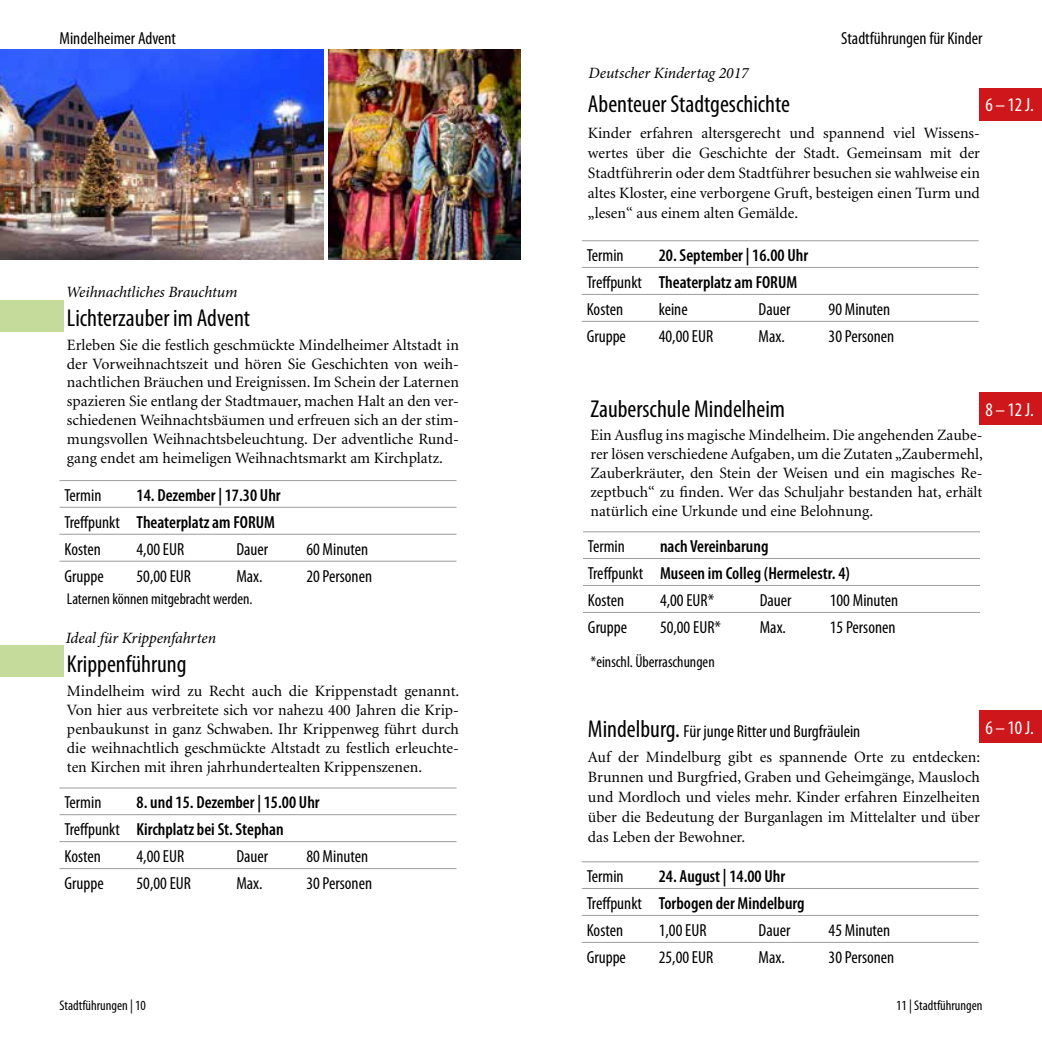
<style>
.page{position:relative;width:1042px;height:1042px;background:#fff}
.page>*{position:absolute;margin:0;border:0;box-sizing:border-box;transform-origin:0 0}
.t1{font:condensed 24.5px "Myriad Pro";color:#000}
.t2{font:condensed 19.25px "Myriad Pro";color:#fff}
.t3{font:condensed 17.5px "Myriad Pro";color:#000}
.t4{font:600 condensed 17.5px/26.9px "Myriad Pro";color:#000}
.t5{font:15.75px/18.9px "Minion";color:#000;text-align:justify}
.t6{font:italic 15.75px "Minion Pro";letter-spacing:-.01em;color:#000}
.t7{font:condensed 15.75px "Myriad Pro";color:#000}
.t8{font:condensed 14px "Myriad Pro";color:#000}
.s1{font-weight:400}
.s2{font-size:24.5px}
</style>
<div class="page">
<hr style="left:582px;top:240px;width:396px;height:1px;background:#9d9d9c">
<hr style="left:582px;top:267px;width:396px;height:1px;background:#9d9d9c">
<hr style="left:582px;top:294px;width:396px;height:1px;background:#9d9d9c">
<hr style="left:582px;top:321px;width:396px;height:1px;background:#9d9d9c">
<hr style="left:582px;top:861px;width:396px;height:1px;background:#9d9d9c">
<hr style="left:582px;top:888px;width:396px;height:1px;background:#9d9d9c">
<hr style="left:582px;top:915px;width:396px;height:1px;background:#9d9d9c">
<hr style="left:582px;top:942px;width:396px;height:1px;background:#9d9d9c">
<hr style="left:583px;top:531px;width:397px;height:1px;background:#9d9d9c">
<hr style="left:583px;top:558px;width:397px;height:1px;background:#9d9d9c">
<hr style="left:583px;top:585px;width:397px;height:1px;background:#9d9d9c">
<hr style="left:583px;top:612px;width:397px;height:1px;background:#9d9d9c">
<div style="left:0;top:300px;width:63px;height:32px;background:#c4db9b"></div>
<div style="left:0;top:645px;width:63px;height:32px;background:#c4db9b"></div>
<div style="left:980px;top:88px;width:62px;height:32px;background:#cd171a"></div>
<div style="left:980px;top:392px;width:62px;height:33px;background:#cd171a"></div>
<div style="left:980px;top:710px;width:62px;height:32px;background:#cd171a"></div>
<img style="left:0;top:50px;width:324px;height:209px">
<img style="left:329px;top:50px;width:192px;height:209px">
<hr style="left:60px;top:787px;width:396px;height:1px;background:#9d9d9c">
<hr style="left:60px;top:814px;width:396px;height:1px;background:#9d9d9c">
<hr style="left:60px;top:841px;width:396px;height:1px;background:#9d9d9c">
<hr style="left:60px;top:868px;width:396px;height:1px;background:#9d9d9c">
<hr style="left:60px;top:480px;width:396px;height:1px;background:#9d9d9c">
<hr style="left:60px;top:507px;width:396px;height:1px;background:#9d9d9c">
<hr style="left:60px;top:534px;width:396px;height:1px;background:#9d9d9c">
<hr style="left:60px;top:561px;width:396px;height:1px;background:#9d9d9c">
<p class="t3" style="left:60px;top:28px;width:118px">Mindelheimer Advent</p>
<p class="t6" style="left:66px;top:281px;width:173px">Weihnachtliches Brauchtum</p>
<h1 class="t1" style="left:67px;top:303px;width:185px">Lichterzauber im Advent</h1>
<p class="t5" style="left:67px;top:336px;width:393px">Erleben Sie die festlich geschmückte Mindelheimer Altstadt in der Vorweihnachtszeit und hören Sie Geschichten von weih&shy;nachtlichen Bräuchen und Ereignissen. Im Schein der Laternen spazieren Sie entlang der Stadtmauer, machen Halt an den ver&shy;schiedenen Weihnachtsbäumen und erfreuen sich an der stim&shy;mungsvollen Weihnachtsbeleuchtung. Der adventliche Rund&shy;gang endet am heimeligen Weihnachtsmarkt am Kirchplatz.</p>
<p class="t4" style="left:64px;top:481px;width:218px;text-indent:72px">14. Dezember | 17.30 Uhr<br><span class="s1">Treffpunkt</span> Theaterplatz am FORUM<br><span class="s1">Kosten</span></p>
<p class="t3" style="left:64px;top:484px;width:38px">Termin</p>
<p class="t3" style="left:137px;top:538px;width:49px">4,00 EUR</p>
<p class="t3" style="left:236px;top:538px;width:33px">Dauer</p>
<p class="t3" style="left:306px;top:538px;width:63px">60 Minuten</p>
<p class="t3" style="left:64px;top:565px;width:41px">Gruppe</p>
<p class="t3" style="left:137px;top:565px;width:56px">50,00 EUR</p>
<p class="t3" style="left:236px;top:565px;width:28px">Max.</p>
<p class="t3" style="left:306px;top:565px;width:67px">20 Personen</p>
<p class="t7" style="left:67px;top:589px;width:187px">Laternen können mitgebracht werden.</p>
<p class="t6" style="left:66px;top:627px;width:152px">Ideal für Krippenfahrten</p>
<h1 class="t1" style="left:67px;top:649px;width:121px">Krippenführung</h1>
<p class="t5" style="left:67px;top:682px;width:394px">Mindelheim wird zu Recht auch die Krippenstadt genannt.<br>Von hier aus verbreitete sich vor nahezu 400 Jahren die Krip&shy;penbaukunst in ganz Schwaben. Ihr Krippenweg führt durch die weihnachtlich geschmückte Altstadt zu festlich erleuchte&shy;ten Kirchen mit ihren jahrhundertealten Krippenszenen.</p>
<p class="t4" style="left:64px;top:789px;width:257px;text-indent:72px">8. und 15. Dezember | 15.00 Uhr<br><span class="s1">Treffpunkt</span> Kirchplatz bei St. Stephan<br><span class="s1">Kosten</span></p>
<p class="t3" style="left:64px;top:792px;width:38px">Termin</p>
<p class="t3" style="left:137px;top:846px;width:49px">4,00 EUR</p>
<p class="t3" style="left:236px;top:846px;width:33px">Dauer</p>
<p class="t3" style="left:306px;top:846px;width:63px">80 Minuten</p>
<p class="t3" style="left:64px;top:873px;width:41px">Gruppe</p>
<p class="t3" style="left:137px;top:873px;width:56px">50,00 EUR</p>
<p class="t3" style="left:236px;top:873px;width:28px">Max.</p>
<p class="t3" style="left:306px;top:873px;width:67px">30 Personen</p>
<p class="t6" style="left:588px;top:63px;width:162px">Deutscher Kindertag 2017</p>
<p class="t3" style="left:841px;top:28px;width:143px">Stadtführungen für Kinder</p>
<h1 class="t1" style="left:588px;top:89px;width:203px">Abenteuer Stadtgeschichte</h1>
<p class="t5" style="left:588px;top:123px;width:393px;line-height:20.1px">Kinder erfahren altersgerecht und spannend viel Wissens&shy;wertes über die Geschichte der Stadt. Gemeinsam mit der Stadtführerin oder dem Stadtführer besuchen sie wahlweise ein altes Kloster, eine verborgene Gruft, besteigen einen Turm und „lesen“ aus einem alten Gemälde.</p>
<p class="t2" style="left:985px;top:93px;width:50px">6–12 J.</p>
<p class="t4" style="left:587px;top:241px;width:223px;text-indent:72px">20. September | 16.00 Uhr<br><span class="s1">Treffpunkt</span> Theaterplatz am FORUM<br><span class="s1">Kosten</span></p>
<p class="t3" style="left:587px;top:245px;width:38px">Termin</p>
<p class="t3" style="left:659px;top:299px;width:30px">keine</p>
<p class="t3" style="left:758px;top:299px;width:33px">Dauer</p>
<p class="t3" style="left:828px;top:299px;width:63px">90 Minuten</p>
<p class="t3" style="left:587px;top:325px;width:41px">Gruppe</p>
<p class="t3" style="left:659px;top:325px;width:56px">40,00 EUR</p>
<p class="t3" style="left:758px;top:325px;width:28px">Max.</p>
<p class="t3" style="left:828px;top:325px;width:67px">30 Personen</p>
<h1 class="t1" style="left:590px;top:394px;width:196px">Zauberschule Mindelheim</h1>
<p class="t5" style="left:590px;top:426px;width:394px">Ein Ausflug ins magische Mindelheim. Die angehenden Zaube&shy;rer lösen verschiedene Aufgaben, um die Zutaten „Zaubermehl, Zauberkräuter, den Stein der Weisen und ein magisches Re&shy;zeptbuch“ zu finden. Wer das Schuljahr bestanden hat, erhält natürlich eine Urkunde und eine Belohnung.</p>
<p class="t2" style="left:985px;top:398px;width:50px">8–12 J.</p>
<p class="t4" style="left:588px;top:532px;width:263px;text-indent:72px">nach Vereinbarung<br><span class="s1">Treffpunkt</span> Museen im Colleg (Hermelestr. 4)<br><span class="s1">Kosten</span></p>
<p class="t3" style="left:588px;top:536px;width:38px">Termin</p>
<p class="t3" style="left:660px;top:590px;width:56px">4,00 EUR*</p>
<p class="t3" style="left:760px;top:590px;width:33px">Dauer</p>
<p class="t3" style="left:830px;top:590px;width:70px">100 Minuten</p>
<p class="t3" style="left:588px;top:616px;width:41px">Gruppe</p>
<p class="t3" style="left:660px;top:616px;width:62px">50,00 EUR*</p>
<p class="t3" style="left:760px;top:616px;width:28px">Max.</p>
<p class="t3" style="left:830px;top:616px;width:67px">15 Personen</p>
<p class="t7" style="left:590px;top:653px;width:126px">*einschl. Überraschungen</p>
<p class="t3" style="left:588px;top:720px;width:274px"><span class="s2">Mindelburg.</span> Für junge Ritter und Burgfräulein</p>
<p class="t5" style="left:588px;top:747px;width:394px;line-height:20.1px">Auf der Mindelburg gibt es spannende Orte zu entdecken:<br>Brunnen und Burgfried, Graben und Geheimgänge, Mausloch und Mordloch und vieles mehr. Kinder erfahren Einzelheiten über die Bedeutung der Burganlagen im Mittelalter und über das Leben der Bewohner.</p>
<p class="t2" style="left:985px;top:715px;width:50px">6–10 J.</p>
<p class="t4" style="left:587px;top:862px;width:219px;text-indent:72px">24. August | 14.00 Uhr<br><span class="s1">Treffpunkt</span> Torbogen der Mindelburg<br><span class="s1">Kosten</span></p>
<p class="t3" style="left:587px;top:865px;width:38px">Termin</p>
<p class="t3" style="left:659px;top:919px;width:49px">1,00 EUR</p>
<p class="t3" style="left:758px;top:919px;width:33px">Dauer</p>
<p class="t3" style="left:828px;top:919px;width:63px">45 Minuten</p>
<p class="t3" style="left:587px;top:946px;width:41px">Gruppe</p>
<p class="t3" style="left:659px;top:946px;width:56px">25,00 EUR</p>
<p class="t3" style="left:758px;top:946px;width:28px">Max.</p>
<p class="t3" style="left:828px;top:946px;width:67px">30 Personen</p>
<p class="t8" style="left:60px;top:996px;width:88px">Stadtführungen | 10</p>
<p class="t8" style="left:896px;top:996px;width:88px">11 | Stadtführungen</p>
</div>
